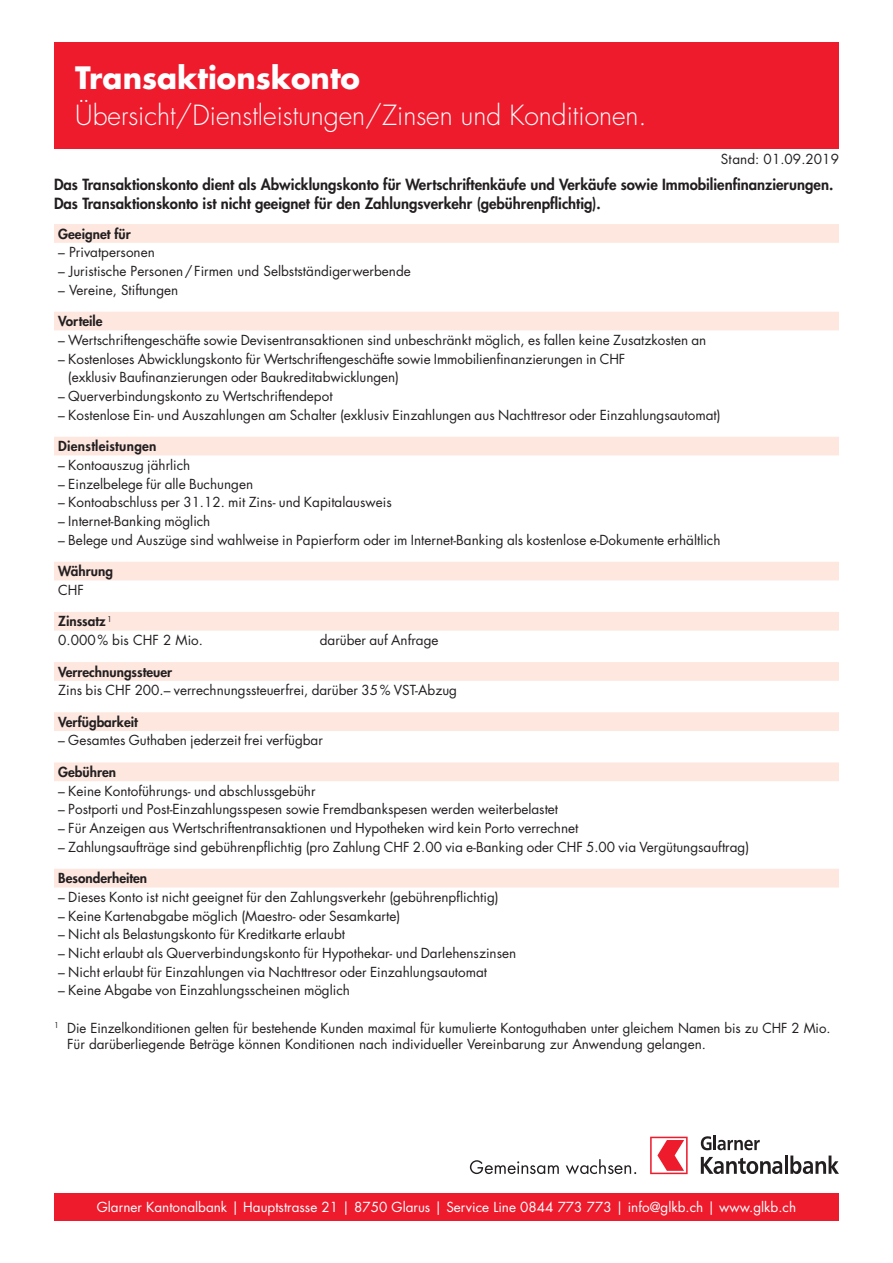
<style>
.page{position:relative;width:893px;height:1263px;background:#fff}
.page>*{position:absolute;margin:0;border:0;box-sizing:border-box;transform-origin:0 0}
.t1{font:700 30px "Futura Std";color:#fff}
.t2{font:300 27px "Futura Std";color:#fff}
.t3{font:800 15px/19.5px "Futura Std";color:#231f20}
.t4{font:13.5px/18.8px "Futura Std";color:#231f20}
.t5{font:13.5px "Futura Std";color:#fff}
.t6{font:800 13.5px "Futura Std";color:#231f20}
.t7{font:800 13.5px "Futura Std";letter-spacing:.02em;color:#231f20}
.s1{font-weight:800}
</style>
<div class="page">
<div style="left:54px;top:1193px;width:785px;height:27px;background:#ee1b2d"></div>
<svg style="left:701px;top:1135px;width:59px;height:15px"></svg>
<svg style="left:701px;top:1157px;width:81px;height:17px"></svg>
<hr style="left:785px;top:1155px;width:3px;height:19px;background:#231f20">
<svg style="left:790px;top:1155px;width:49px;height:19px"></svg>
<svg style="left:650px;top:1137px;width:38px;height:37px"></svg>
<svg style="left:470px;top:1160px;width:89px;height:14px"></svg>
<svg style="left:566px;top:1159px;width:70px;height:15px"></svg>
<svg style="left:54px;top:224px;width:785px;height:663px"></svg>
<div style="left:54px;top:43px;width:785px;height:106px;background:#ee1b2d"></div>
<h1 class="t1" style="left:75px;top:57px;width:286px">Transaktionskonto</h1>
<h2 class="t2" style="left:75px;top:98px;width:573px">Übersicht/Dienstleistungen/Zinsen und Konditionen.</h2>
<p class="t4" style="left:721px;top:150px;width:120px">Stand: 01.09.2019</p>
<p class="t3" style="left:54px;top:174px;width:781px">Das Transaktionskonto dient als Abwicklungskonto für Wertschriftenkäufe und Verkäufe sowie Immobilienfinanzierungen.<br>Das Transaktionskonto ist nicht geeignet für den Zahlungsverkehr (gebührenpflichtig).</p>
<p class="t6" style="left:58px;top:225px;width:74px">Geeignet für</p>
<p class="t4" style="left:58px;top:243px;width:98px">– Privatpersonen</p>
<p class="t4" style="left:58px;top:262px;width:354px">– Juristische Personen/Firmen und Selbstständigerwerbende</p>
<p class="t4" style="left:58px;top:280px;width:122px">– Vereine, Stiftungen</p>
<p class="t6" style="left:58px;top:313px;width:46px">Vorteile</p>
<p class="t4" style="left:58px;top:331px;width:650px">– Wertschriftengeschäfte sowie Devisentransaktionen sind unbeschränkt möglich, es fallen keine Zusatzkosten an</p>
<p class="t4" style="left:68px;top:349px;width:559px;text-indent:-10px">– Kostenloses Abwicklungskonto für Wertschriftengeschäfte sowie Immobilienfinanzierungen in CHF (exklusiv Baufinanzierungen oder Baukreditabwicklungen)</p>
<p class="t4" style="left:58px;top:387px;width:276px">– Querverbindungskonto zu Wertschriftendepot</p>
<p class="t4" style="left:58px;top:405px;width:664px">– Kostenlose Ein- und Auszahlungen am Schalter (exklusiv Einzahlungen aus Nachttresor oder Einzahlungsautomat)</p>
<p class="t7" style="left:58px;top:438px;width:100px">Dienstleistungen</p>
<p class="t4" style="left:58px;top:456px;width:134px">– Kontoauszug jährlich</p>
<p class="t4" style="left:58px;top:474px;width:196px">– Einzelbelege für alle Buchungen</p>
<p class="t4" style="left:58px;top:493px;width:335px">– Kontoabschluss per 31.12. mit Zins- und Kapitalausweis</p>
<p class="t4" style="left:58px;top:512px;width:154px">– Internet-Banking möglich</p>
<p class="t4" style="left:58px;top:530px;width:664px">– Belege und Auszüge sind wahlweise in Papierform oder im Internet-Banking als kostenlose e-Dokumente erhältlich</p>
<p class="t6" style="left:58px;top:563px;width:56px">Währung</p>
<p class="t4" style="left:58px;top:581px;width:27px">CHF</p>
<p class="t4" style="left:58px;top:612px;width:146px"><span class="s1">Zinssatz</span> <sup>1<br></sup>0.000% bis CHF 2 Mio.</p>
<p class="t4" style="left:320px;top:631px;width:120px">darüber auf Anfrage</p>
<p class="t6" style="left:58px;top:663px;width:115px">Verrechnungssteuer</p>
<p class="t4" style="left:58px;top:681px;width:400px">Zins bis CHF 200.– verrechnungssteuerfrei, darüber 35% VST-Abzug</p>
<p class="t6" style="left:58px;top:713px;width:81px">Verfügbarkeit</p>
<p class="t4" style="left:58px;top:731px;width:266px">– Gesamtes Guthaben jederzeit frei verfügbar</p>
<p class="t6" style="left:58px;top:763px;width:59px">Gebühren</p>
<p class="t4" style="left:58px;top:781px;width:259px">– Keine Kontoführungs- und abschlussgebühr</p>
<p class="t4" style="left:58px;top:800px;width:501px">– Postporti und Post-Einzahlungsspesen sowie Fremdbankspesen werden weiterbelastet</p>
<p class="t4" style="left:58px;top:819px;width:522px">– Für Anzeigen aus Wertschriftentransaktionen und Hypotheken wird kein Porto verrechnet</p>
<p class="t4" style="left:58px;top:837px;width:692px">– Zahlungsaufträge sind gebührenpflichtig (pro Zahlung CHF 2.00 via e-Banking oder CHF 5.00 via Vergütungsauftrag)</p>
<p class="t6" style="left:58px;top:870px;width:91px">Besonderheiten</p>
<p class="t4" style="left:58px;top:888px;width:442px">– Dieses Konto ist nicht geeignet für den Zahlungsverkehr (gebührenpflichtig)</p>
<p class="t4" style="left:58px;top:906px;width:344px">– Keine Kartenabgabe möglich (Maestro- oder Sesamkarte)</p>
<p class="t4" style="left:58px;top:925px;width:288px">– Nicht als Belastungskonto für Kreditkarte erlaubt</p>
<p class="t4" style="left:58px;top:944px;width:459px">– Nicht erlaubt als Querverbindungskonto für Hypothekar- und Darlehenszinsen</p>
<p class="t4" style="left:58px;top:962px;width:430px">– Nicht erlaubt für Einzahlungen via Nachttresor oder Einzahlungsautomat</p>
<p class="t4" style="left:58px;top:981px;width:293px">– Keine Abgabe von Einzahlungsscheinen möglich</p>
<p class="t4" style="left:67px;top:1020px;width:765px;line-height:16.2px;text-indent:-13px"><sup>1</sup> Die Einzelkonditionen gelten für bestehende Kunden maximal für kumulierte Kontoguthaben unter gleichem Namen bis zu CHF 2 Mio.<br>Für darüberliegende Beträge können Konditionen nach individueller Vereinbarung zur Anwendung gelangen.</p>
<p class="t5" style="left:97px;top:1198px;width:701px">Glarner Kantonalbank | Hauptstrasse 21 | 8750 Glarus | Service Line 0844 773 773 | info@glkb.ch | www.glkb.ch</p>
</div>
